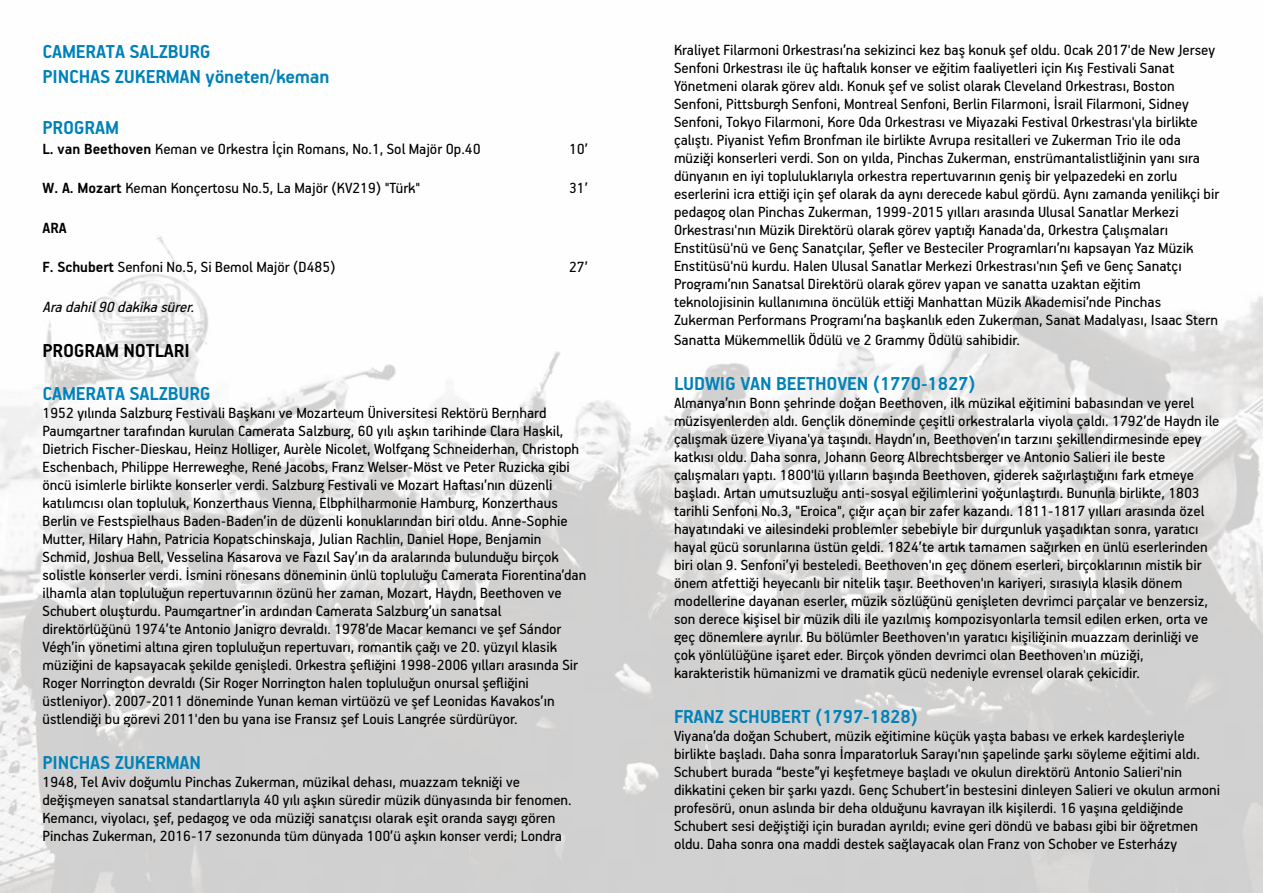
<style>
.page{position:relative;width:1263px;height:893px;background:#fff}
.page>*{position:absolute;margin:0;border:0;box-sizing:border-box;transform-origin:0 0}
.t1{font:700 21px/25.2px "PF Handbook Pro";letter-spacing:-.01em;color:#0082b9}
.t2{font:700 21px "PF Handbook Pro";letter-spacing:-.01em;color:#000}
.t3{font:16.5px/18px "PF Handbook Pro";color:#000}
.t4{font:italic 16.5px "PF Handbook Pro";color:#000}
.t5{font:700 16.5px "PF Handbook Pro";color:#000}
.s1{font-weight:700}
</style>
<div class="page">
<img style="left:0;top:236px;width:1263px;height:657px">
<p class="t1" style="left:43px;top:38px;width:288px">CAMERATA SALZBURG<br>PINCHAS ZUKERMAN yöneten/keman</p>
<p class="t1" style="left:43px;top:114px;width:78px">PROGRAM</p>
<p class="t3" style="left:43px;top:139px;width:440px"><span class="s1">L. van Beethoven</span> Keman ve Orkestra İçin Romans, No.1, Sol Majör Op.40</p>
<p class="t3" style="left:569px;top:139px;width:20px">10’</p>
<p class="t3" style="left:43px;top:179px;width:379px"><span class="s1">W. A. Mozart</span> Keman Konçertosu No.5, La Majör (KV219) "Türk"</p>
<p class="t3" style="left:569px;top:179px;width:20px">31’</p>
<p class="t5" style="left:43px;top:218px;width:26px">ARA</p>
<p class="t3" style="left:43px;top:258px;width:295px"><span class="s1">F. Schubert</span> Senfoni No.5, Si Bemol Majör (D485)</p>
<p class="t3" style="left:569px;top:258px;width:20px">27’</p>
<p class="t4" style="left:43px;top:297px;width:157px">Aradahil90dakikasürer.</p>
<p class="t2" style="left:43px;top:338px;width:149px">PROGRAM NOTLARI</p>
<p class="t1" style="left:43px;top:380px;width:170px">CAMERATA SALZBURG</p>
<p class="t3" style="left:43px;top:404px;width:545px">1952 yılında Salzburg Festivali Başkanı ve Mozarteum Üniversitesi Rektörü Bernhard Paumgartner tarafından kurulan Camerata Salzburg, 60 yılı aşkın tarihinde Clara Haskil, Dietrich Fischer-Dieskau, Heinz Holliger, Aurèle Nicolet, Wolfgang Schneiderhan, Christoph Eschenbach, Philippe Herreweghe, René Jacobs, Franz Welser-Möst ve Peter Ruzicka gibi öncü isimlerle birlikte konserler verdi. Salzburg Festivali ve Mozart Haftası’nın düzenli katılımcısı olan topluluk, Konzerthaus Vienna, Elbphilharmonie Hamburg, Konzerthaus Berlin ve Festspielhaus Baden-Baden’in de düzenli konuklarından biri oldu. Anne-Sophie Mutter, Hilary Hahn, Patricia Kopatschinskaja, Julian Rachlin, Daniel Hope, Benjamin Schmid, Joshua Bell, Vesselina Kasarova ve Fazıl Say’ın da aralarında bulunduğu birçok solistle konserler verdi. İsmini rönesans döneminin ünlü topluluğu Camerata Fiorentina’dan ilhamla alan topluluğun repertuvarının özünü her zaman, Mozart, Haydn, Beethoven ve Schubert oluşturdu. Paumgartner’in ardından Camerata Salzburg’un sanatsal direktörlüğünü 1974’te Antonio Janigro devraldı. 1978’de Macar kemancı ve şef Sándor Végh’in yönetimi altına giren topluluğun repertuvarı, romantik çağı ve 20. yüzyıl klasik müziğini de kapsayacak şekilde genişledi. Orkestra şefliğini 1998-2006 yılları arasında Sir Roger Norrington devraldı (Sir Roger Norrington halen topluluğun onursal şefliğini üstleniyor). 2007-2011 döneminde Yunan keman virtüözü ve şef Leonidas Kavakos’ın üstlendiği bu görevi 2011'den bu yana ise Fransız şef Louis Langrée sürdürüyor.</p>
<p class="t1" style="left:43px;top:749px;width:160px">PINCHAS ZUKERMAN</p>
<p class="t3" style="left:43px;top:773px;width:531px">1948, Tel Aviv doğumlu Pinchas Zukerman, müzikal dehası, muazzam tekniği ve değişmeyen sanatsal standartlarıyla 40 yılı aşkın süredir müzik dünyasında bir fenomen.<br>Kemancı, viyolacı, şef, pedagog ve oda müziği sanatçısı olarak eşit oranda saygı gören Pinchas Zukerman, 2016-17 sezonunda tüm dünyada 100’ü aşkın konser verdi; Londra</p>
<p class="t3" style="left:674px;top:40px;width:547px">Kraliyet Filarmoni Orkestrası’na sekizinci kez baş konuk şef oldu. Ocak 2017'de New Jersey Senfoni Orkestrası ile üç haftalık konser ve eğitim faaliyetleri için Kış Festivali Sanat Yönetmeni olarak görev aldı. Konuk şef ve solist olarak Cleveland Orkestrası, Boston Senfoni, Pittsburgh Senfoni, Montreal Senfoni, Berlin Filarmoni, İsrail Filarmoni, Sidney Senfoni, Tokyo Filarmoni, Kore Oda Orkestrası ve Miyazaki Festival Orkestrası'yla birlikte çalıştı. Piyanist Yefim Bronfman ile birlikte Avrupa resitalleri ve Zukerman Trio ile oda müziği konserleri verdi. Son on yılda, Pinchas Zukerman, enstrümantalistliğinin yanı sıra dünyanın en iyi topluluklarıyla orkestra repertuvarının geniş bir yelpazedeki en zorlu eserlerini icra ettiği için şef olarak da aynı derecede kabul gördü. Aynı zamanda yenilikçi bir pedagog olan Pinchas Zukerman, 1999-2015 yılları arasında Ulusal Sanatlar Merkezi Orkestrası'nın Müzik Direktörü olarak görev yaptığı Kanada'da, Orkestra Çalışmaları Enstitüsü'nü ve Genç Sanatçılar, Şefler ve Besteciler Programları’nı kapsayan Yaz Müzik Enstitüsü'nü kurdu. Halen Ulusal Sanatlar Merkezi Orkestrası'nın Şefi ve Genç Sanatçı Programı’nın Sanatsal Direktörü olarak görev yapan ve sanatta uzaktan eğitim teknolojisinin kullanımına öncülük ettiği Manhattan Müzik Akademisi’nde Pinchas Zukerman Performans Programı’na başkanlık eden Zukerman, Sanat Madalyası, Isaac Stern</p>
<p class="t3" style="left:674px;top:330px;width:347px">Sanatta Mükemmellik Ödülü ve 2 Grammy Ödülü sahibidir.</p>
<p class="t1" style="left:674px;top:370px;width:303px">LUDWIG VAN BEETHOVEN (1770-1827)</p>
<p class="t3" style="left:674px;top:393px;width:547px">Almanya’nın Bonn şehrinde doğan Beethoven, ilk müzikal eğitimini babasından ve yerel müzisyenlerden aldı. Gençlik döneminde çeşitli orkestralarla viyola çaldı. 1792’de Haydn ile çalışmak üzere Viyana'ya taşındı. Haydn’ın, Beethoven’ın tarzını şekillendirmesinde epey katkısı oldu. Daha sonra, Johann Georg Albrechtsberger ve Antonio Salieri ile beste çalışmaları yaptı. 1800'lü yılların başında Beethoven, giderek sağırlaştığını fark etmeye başladı. Artan umutsuzluğu anti-sosyal eğilimlerini yoğunlaştırdı. Bununla birlikte, 1803 tarihli Senfoni No.3, "Eroica", çığır açan bir zafer kazandı. 1811-1817 yılları arasında özel hayatındaki ve ailesindeki problemler sebebiyle bir durgunluk yaşadıktan sonra, yaratıcı hayal gücü sorunlarına üstün geldi. 1824’te artık tamamen sağırken en ünlü eserlerinden biri olan 9. Senfoni’yi besteledi. Beethoven'ın geç dönem eserleri, birçoklarının mistik bir önem atfettiği heyecanlı bir nitelik taşır. Beethoven'ın kariyeri, sırasıyla klasik dönem modellerine dayanan eserler, müzik sözlüğünü genişleten devrimci parçalar ve benzersiz, son derece kişisel bir müzik dili ile yazılmış kompozisyonlarla temsil edilen erken, orta ve geç dönemlere ayrılır. Bu bölümler Beethoven'ın yaratıcı kişiliğinin muazzam derinliği ve çok yönlülüğüne işaret eder. Birçok yönden devrimci olan Beethoven'ın müziği, karakteristik hümanizmi ve dramatik gücü nedeniyle evrensel olarak çekicidir.</p>
<p class="t1" style="left:674px;top:703px;width:245px">FRANZ SCHUBERT (1797-1828)</p>
<p class="t3" style="left:674px;top:726px;width:547px">Viyana’da doğan Schubert, müzik eğitimine küçük yaşta babası ve erkek kardeşleriyle birlikte başladı. Daha sonra İmparatorluk Sarayı'nın şapelinde şarkı söyleme eğitimi aldı.<br>Schubert burada “beste”yi keşfetmeye başladı ve okulun direktörü Antonio Salieri'nin dikkatini çeken bir şarkı yazdı. Genç Schubert’in bestesini dinleyen Salieri ve okulun armoni profesörü, onun aslında bir deha olduğunu kavrayan ilk kişilerdi. 16 yaşına geldiğinde Schubert sesi değiştiği için buradan ayrıldı; evine geri döndü ve babası gibi bir öğretmen oldu. Daha sonra ona maddi destek sağlayacak olan Franz von Schober ve Esterházy</p>
</div>
